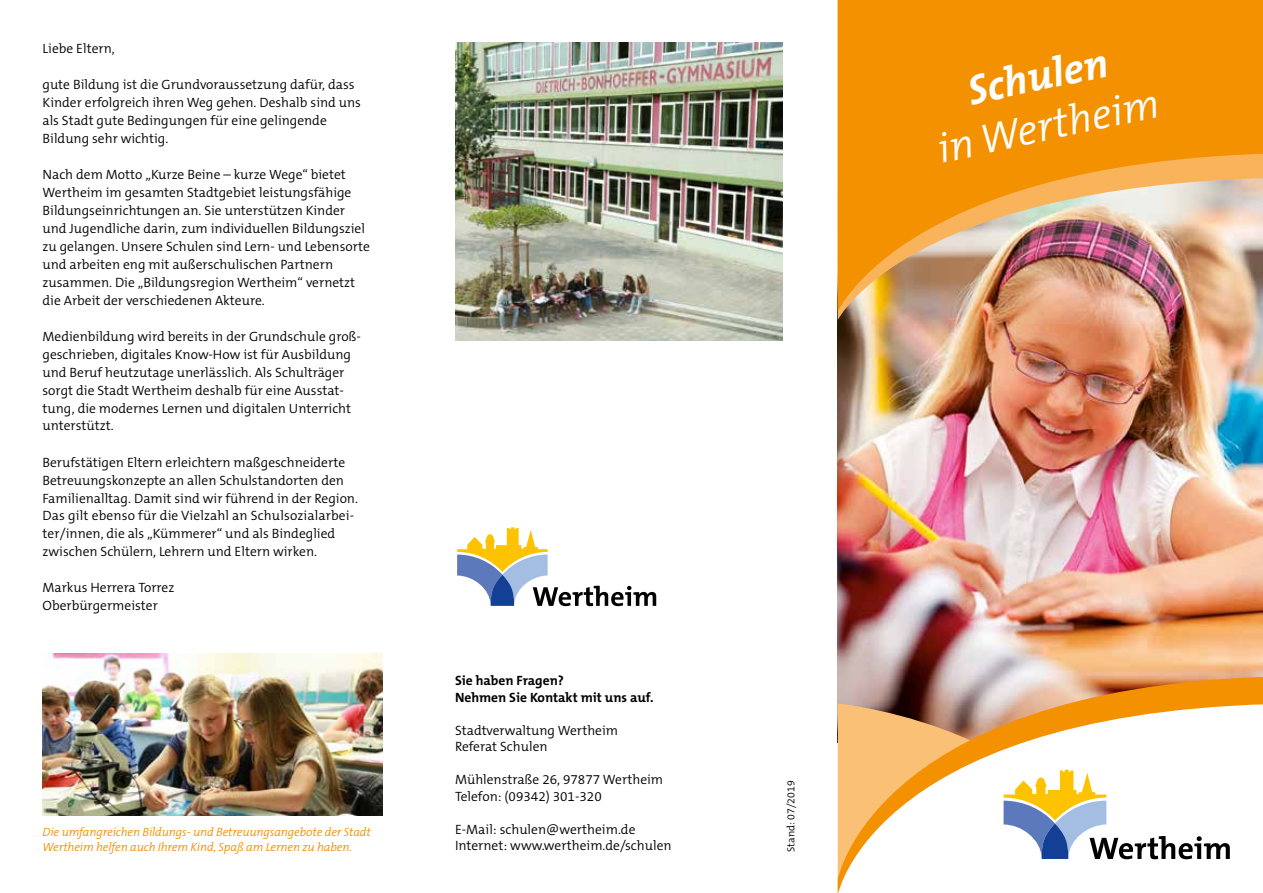
<style>
.page{position:relative;width:1263px;height:893px;background:#fff}
.page>*{position:absolute;margin:0;border:0;box-sizing:border-box;transform-origin:0 0}
.t1{font:italic 300 42px "The Mix B W4";color:#fff}
.t2{font:italic 700 42px "The Mix B W7";color:#fff}
.t3{font:300 13.5px/18px "The Mix B W4";color:#000}
.t4{font:700 13.5px/16.5px "The Mix B W7";color:#000}
.t5{font:italic 300 12px/15px "The Mix B W4";letter-spacing:-.01em;color:#f39100}
.t6{font:300 10.5px "The Mix B W4";color:#000}
</style>
<div class="page">
<img style="left:838px;top:320px;width:425px;height:356px">
<img style="left:838px;top:311px;width:425px;height:9px">
<img style="left:838px;top:0;width:425px;height:311px">
<img style="left:838px;top:676px;width:425px;height:28px">
<svg style="left:838px;top:704px;width:425px;height:189px"></svg>
<svg style="left:1003px;top:770px;width:227px;height:89px"></svg>
<svg style="left:457px;top:527px;width:199px;height:79px"></svg>
<img style="left:455px;top:43px;width:327px;height:297px">
<img style="left:43px;top:653px;width:340px;height:162px">
<p class="t3" style="left:43px;top:39px;width:74px">Liebe Eltern,</p>
<p class="t3" style="left:43px;top:75px;width:320px">gute Bildung ist die Grundvoraussetzung dafür, dass Kinder erfolgreich ihren Weg gehen. Deshalb sind uns als Stadt gute Bedingungen für eine gelingende Bildung sehr wichtig.</p>
<p class="t3" style="left:43px;top:165px;width:329px">Nach dem Motto „Kurze Beine – kurze Wege“ bietet Wertheim im gesamten Stadtgebiet leistungsfähige Bildungseinrichtungen an. Sie unterstützen Kinder und Jugendliche darin, zum individuellen Bildungsziel zu gelangen. Unsere Schulen sind Lern- und Lebensorte und arbeiten eng mit außerschulischen Partnern zusammen. Die „Bildungsregion Wertheim“ vernetzt die Arbeit der verschiedenen Akteure.</p>
<p class="t3" style="left:43px;top:327px;width:320px">Medienbildung wird bereits in der Grundschule groß&shy;geschrieben, digitales Know-How ist für Ausbildung und Beruf heutzutage unerlässlich. Als Schulträger sorgt die Stadt Wertheim deshalb für eine Ausstat&shy;tung, die modernes Lernen und digitalen Unterricht unterstützt.</p>
<p class="t3" style="left:43px;top:453px;width:317px">Berufstätigen Eltern erleichtern maßgeschneiderte Betreuungskonzepte an allen Schulstandorten den Familienalltag. Damit sind wir führend in der Region.<br>Das gilt ebenso für die Vielzahl an Schulsozialarbei&shy;ter/innen, die als „Kümmerer“ und als Bindeglied zwischen Schülern, Lehrern und Eltern wirken.</p>
<p class="t3" style="left:43px;top:579px;width:133px">Markus Herrera Torrez<br>Oberbürgermeister</p>
<p class="t5" style="left:43px;top:824px;width:330px">Die umfangreichen Bildungs- und Betreuungsangebote der Stadt<br>Wertheim helfen auch Ihrem Kind, Spaß am Lernen zu haben.</p>
<p class="t4" style="left:455px;top:673px;width:200px">Sie haben Fragen?<br>Nehmen Sie Kontakt mit uns auf.</p>
<p class="t3" style="left:455px;top:722px;width:165px;line-height:16.5px">Stadtverwaltung Wertheim<br>Referat Schulen</p>
<p class="t3" style="left:455px;top:772px;width:210px;line-height:16.5px">Mühlenstraße 26, 97877 Wertheim<br>Telefon: (09342) 301-320</p>
<p class="t3" style="left:455px;top:821px;width:218px;line-height:16.5px">E-Mail: schulen@wertheim.de<br>Internet: www.wertheim.de/schulen</p>
<p class="t6" style="left:784px;top:852px;width:73px;rotate:-90deg">Stand: 07/2019</p>
<h1 class="t2" style="left:963px;top:65px;width:144px;rotate:-12deg">Schulen</h1>
<h1 class="t1" style="left:933px;top:124px;width:227px;rotate:-12deg">in Wertheim</h1>
</div>
